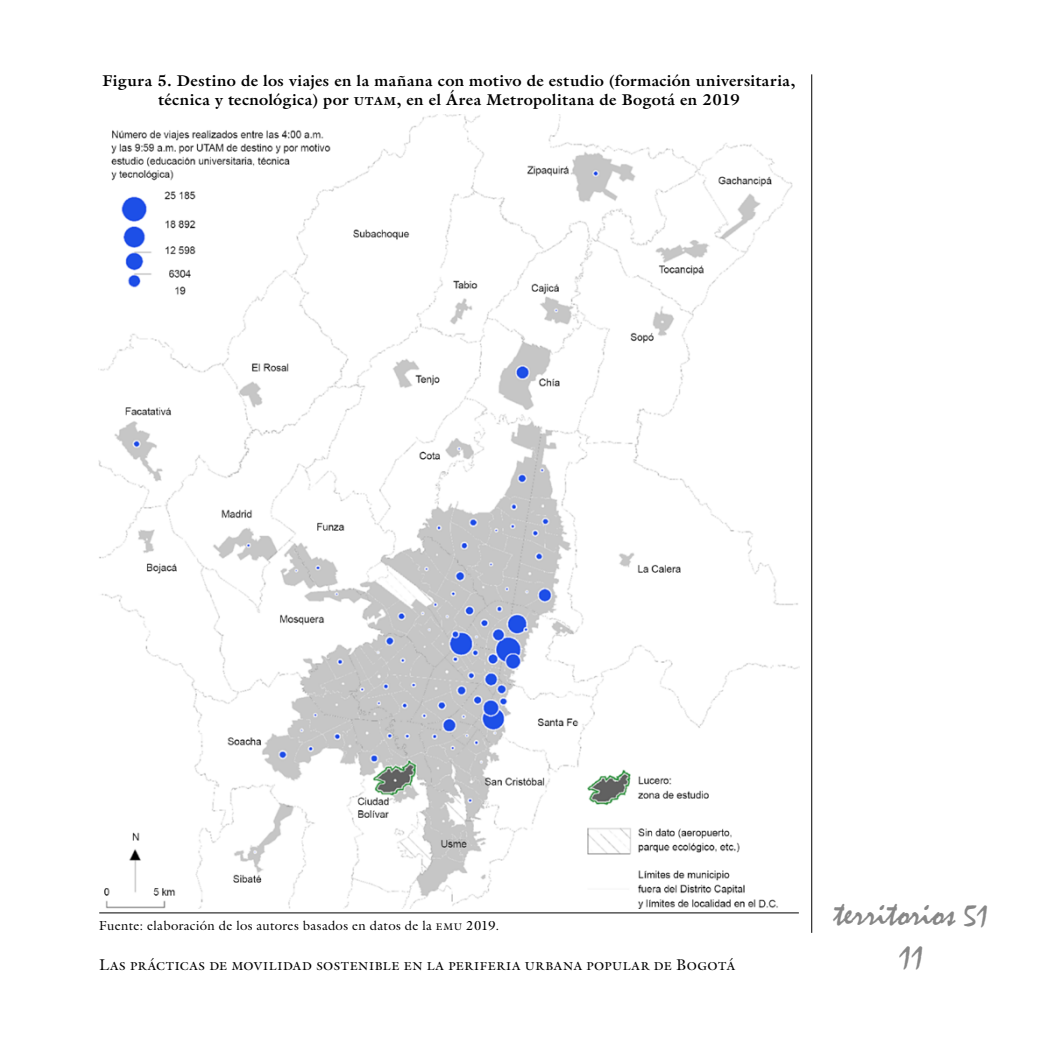
<style>
.page{position:relative;width:1042px;height:1042px;background:#fff}
.page>*{position:absolute;margin:0;border:0;box-sizing:border-box;transform-origin:0 0}
.t1{font:37.62px "Mistral";letter-spacing:-.01em;color:#878787}
.t2{font:33.25px "Mistral";color:#878787}
._15Tit_grafico{font:700 15.75px/18.9px "Galliard Pro";letter-spacing:.025em;color:#000;text-align:center}
.t3{font:15.75px "Galliard Pro";letter-spacing:.035em;color:#000}
._16Fte_grafico{font:13.12px "Galliard Pro";letter-spacing:.03em;color:#000}
.s1{font-size:31.5px}
</style>
<div class="page">
<hr style="left:811px;top:74px;width:1px;height:859px;background:#000">
<hr style="left:99px;top:912px;width:700px;height:1px;background:#000">
<img style="left:99px;top:114px;width:700px;height:794px">
<p class="_15Tit_grafico" style="left:103px;top:71px;width:694px">Figura 5. Destino de los viajes en la mañana con motivo de estudio (formación universitaria, técnica y tecnológica) por utam, en el Área Metropolitana de Bogotá en 2019</p>
<p class="_16Fte_grafico" style="left:99px;top:917px;width:401px">Fuente: elaboración de los autores basados en datos de la emu 2019.</p>
<p class="t3" style="left:99px;top:954px;width:637px">Las prácticas de movilidad sostenible en la periferia urbana popular de Bogotá</p>
<h1 class="t1" style="left:834px;top:892px;width:156px">territorios <span class="s1">51</span></h1>
<h2 class="t2" style="left:898px;top:938px;width:27px">11</h2>
</div>
